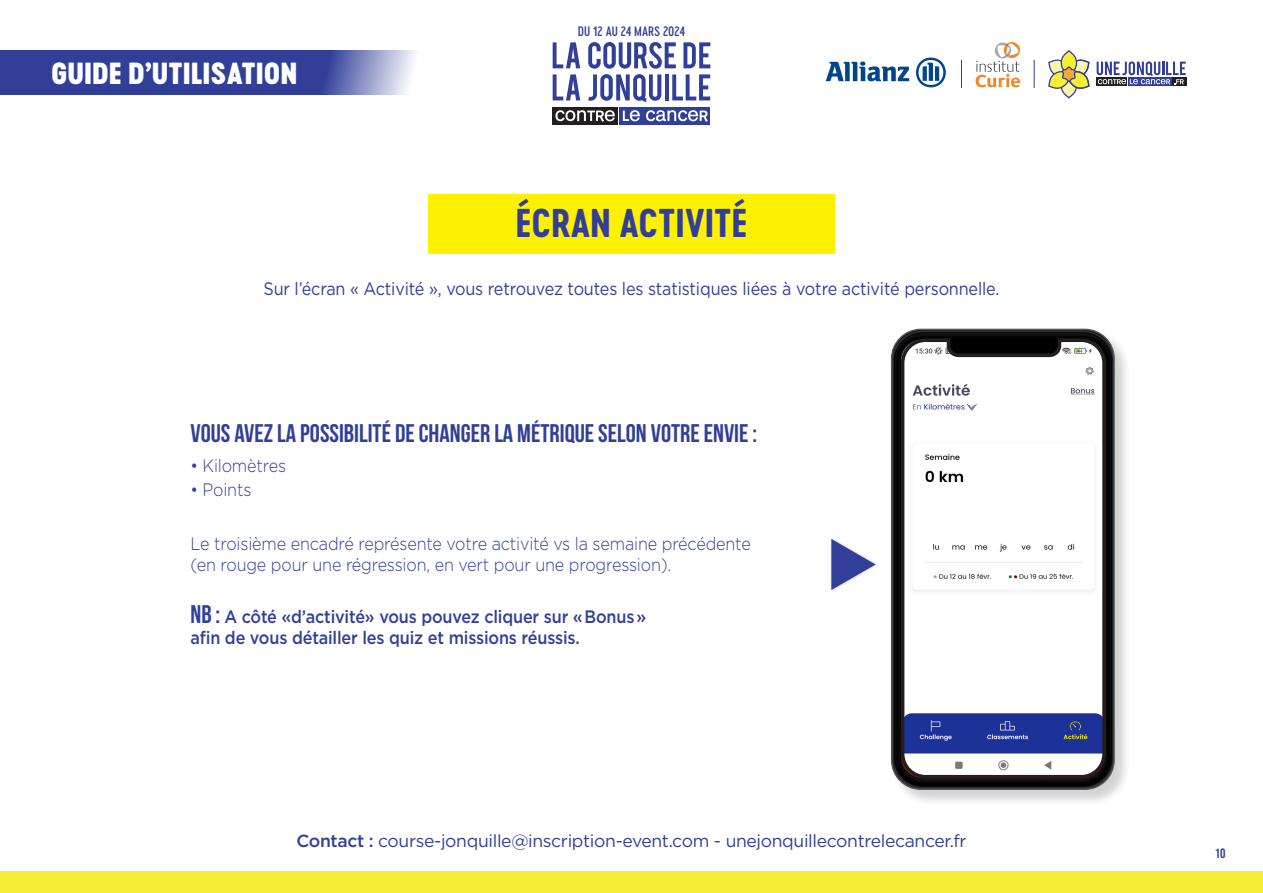
<style>
.page{position:relative;width:1263px;height:893px;background:#fff}
.page>*{position:absolute;margin:0;border:0;box-sizing:border-box;transform-origin:0 0}
.t1{font:37.5px "Cervo Neue Bold Neue";color:#323f99}
.t2{font:28.5px "Cervo Neue Black Neue";color:#fff}
.t3{font:700 25.5px "Bebas Neue";color:#323f99}
.t4{font:300 18px "Gotham";letter-spacing:-.01em;color:#323f99;scale:.9 1}
.t5{font:500 18px "Gotham";letter-spacing:-.01em;color:#323f99;scale:.9 1}
.t6{font:18px "Gotham";letter-spacing:-.01em;color:#323f99;scale:.9 1}
.t7{font:17.55px "Gotham";letter-spacing:-.02em;color:#323f99}
.t8{font:13.5px "Bebas Neue";color:#323f99}
.t9{font:12.75px "Cervo Neue Medium Neue";color:#323f99}
.s1{font-family:"Bebas Neue";font-weight:700;font-size:25.5px}
.s2{font-weight:500}
</style>
<div class="page">
<div style="left:0;top:872px;width:1263px;height:21px;background:#f6ee33"></div>
<div style="left:553px;top:107px;width:65px;height:17px;background:#231f20"></div>
<svg style="left:555px;top:110px;width:60px;height:12px"></svg>
<div style="left:620px;top:107px;width:90px;height:17px;background:#323f99"></div>
<svg style="left:623px;top:110px;width:17px;height:11px"></svg>
<svg style="left:646px;top:110px;width:62px;height:12px"></svg>
<svg style="left:553px;top:74px;width:27px;height:26px"></svg>
<svg style="left:553px;top:42px;width:27px;height:26px"></svg>
<svg style="left:588px;top:42px;width:122px;height:60px"></svg>
<svg style="left:0;top:50px;width:416px;height:44px;background:#4753a3"></svg>
<svg style="left:1034px;top:60px;width:1px;height:28px"></svg>
<svg style="left:961px;top:60px;width:1px;height:28px"></svg>
<svg style="left:976px;top:42px;width:44px;height:45px"></svg>
<svg style="left:1048px;top:50px;width:42px;height:49px"></svg>
<div style="left:1096px;top:77px;width:31px;height:9px;background:#231f20"></div>
<div style="left:1172px;top:77px;width:14px;height:9px;background:#231f20"></div>
<div style="left:1128px;top:77px;width:43px;height:9px;background:#323f99"></div>
<svg style="left:1097px;top:61px;width:89px;height:24px"></svg>
<svg style="left:826px;top:61px;width:83px;height:20px"></svg>
<svg style="left:916px;top:58px;width:30px;height:29px"></svg>
<div style="left:428px;top:194px;width:407px;height:60px;background:#fff101"></div>
<div style="left:891px;top:329px;width:240px;height:477px;background:#231f20;opacity:.2"></div>
<img style="left:892px;top:329px;width:222px;height:460px">
<div style="left:891px;top:329px;width:224px;height:461px;border:1px solid #57585a;border-radius:29px"></div>
<svg style="left:899px;top:337px;width:209px;height:443px"></svg>
<svg style="left:831px;top:539px;width:44px;height:51px"></svg>
<h2 class="t2" style="left:51px;top:53px;width:248px">GUIDE D’UTILISATION</h2>
<p class="t9" style="left:578px;top:23px;width:109px">DU 12 AU 24 MARS 2024</p>
<p class="t1" style="left:515px;top:198px;width:233px">ÉCRAN ACTIVITÉ</p>
<p class="t6" style="left:263px;top:278px;width:819px">Sur l’écran « Activité », vous retrouvez toutes les statistiques liées à votre activité personnelle.</p>
<p class="t3" style="left:190px;top:419px;width:568px">VOUS AVEZ LA POSSIBILITÉ DE CHANGER LA MÉTRIQUE SELON VOTRE ENVIE :</p>
<p class="t4" style="left:190px;top:454px;width:108px">• Kilomètres</p>
<p class="t4" style="left:190px;top:478px;width:69px">• Points</p>
<p class="t4" style="left:190px;top:532px;width:624px">Le troisième encadré représente votre activité vs la semaine précédente</p>
<p class="t4" style="left:190px;top:553px;width:536px">(en rouge pour une régression, en vert pour une progression).</p>
<p class="t5" style="left:190px;top:605px;width:508px"><span class="s1">NB :</span> A côté «d’activité» vous pouvez cliquer sur « Bonus »</p>
<p class="t5" style="left:190px;top:626px;width:434px">afin de vous détailler les quiz et missions réussis.</p>
<p class="t7" style="left:296px;top:829px;width:672px"><span class="s2">Contact :</span> course-jonquille@inscription-event.com - unejonquillecontrelecancer.fr</p>
<p class="t8" style="left:1215px;top:845px;width:12px">10</p>
</div>
